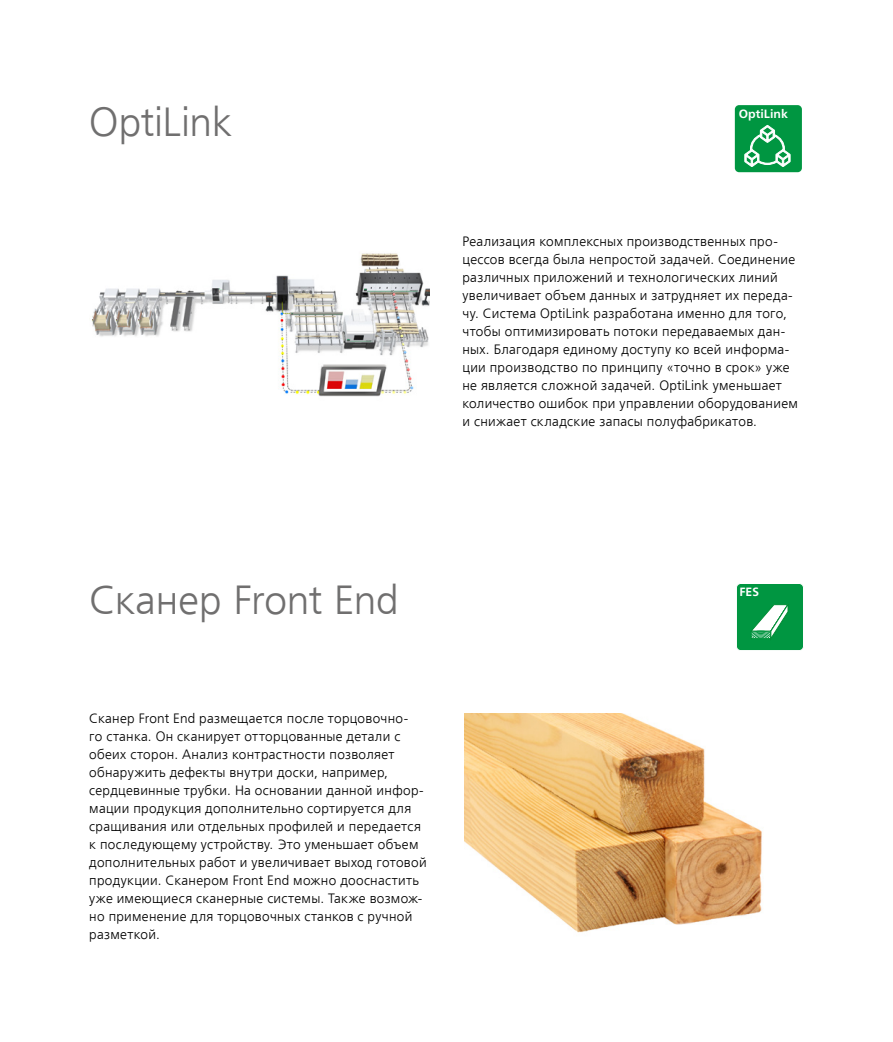
<style>
.page{position:relative;width:893px;height:1042px;background:#fff}
.page>*{position:absolute;margin:0;border:0;box-sizing:border-box;transform-origin:0 0}
.t1{font:300 40.5px "Frutiger LTCYR";letter-spacing:-.005em;color:#706f6f}
.t2{font:300 13.5px/18px "Frutiger LTCYR";letter-spacing:.025em;color:#000}
.t3{font:700 12px "Frutiger Neue LT Pro";color:#fff}
</style>
<div class="page">
<img style="left:464px;top:713px;width:298px;height:220px">
<img style="left:92px;top:253px;width:337px;height:144px">
<div style="left:736px;top:583px;width:67px;height:67px;background:#009641;border-radius:4px"></div>
<div style="left:736px;top:583px;width:68px;height:68px;border:1px solid #fff;border-radius:4px"></div>
<div style="left:746px;top:631px;width:30px;height:17px;border:1px solid #009641;border-radius:50%"></div>
<div style="left:748px;top:632px;width:26px;height:15px;border:1px solid #009641;border-radius:50%"></div>
<div style="left:750px;top:633px;width:22px;height:13px;border:1px solid #009641;border-radius:50%"></div>
<div style="left:752px;top:634px;width:17px;height:10px;border:1px solid #009641;border-radius:50%"></div>
<div style="left:754px;top:636px;width:13px;height:7px;border:1px solid #009641;border-radius:50%"></div>
<div style="left:756px;top:637px;width:9px;height:5px;border:1px solid #009641;border-radius:50%"></div>
<svg style="left:749px;top:604px;width:39px;height:37px"></svg>
<div style="left:735px;top:105px;width:67px;height:67px;background:#009641;border-radius:4px"></div>
<svg style="left:745px;top:125px;width:45px;height:42px"></svg>
<h1 class="t1" style="left:89px;top:101px;width:144px">OptiLink</h1>
<p class="t3" style="left:739px;top:106px;width:51px">OptiLink</p>
<p class="t2" style="left:462px;top:233px;width:337px">Реализация комплексных производственных про&shy;цессов всегда была непростой задачей. Соединение различных приложений и технологических линий увеличивает объем данных и затрудняет их переда&shy;чу. Система OptiLink разработана именно для того, чтобы оптимизировать потоки передаваемых дан&shy;ных. Благодаря единому доступу ко всей информа&shy;ции производство по принципу «точно в срок» уже не является сложной задачей. OptiLink уменьшает количество ошибок при управлении оборудованием и снижает складские запасы полуфабрикатов.</p>
<h1 class="t1" style="left:89px;top:579px;width:311px">Сканер Front End</h1>
<p class="t2" style="left:89px;top:710px;width:339px">Сканер Front End размещается после торцовочно-<br>го станка. Он сканирует отторцованные детали с обеих сторон. Анализ контрастности позволяет обнаружить дефекты внутри доски, например, сердцевинные трубки. На основании данной инфор&shy;мации продукция дополнительно сортируется для сращивания или отдельных профилей и передается к последующему устройству. Это уменьшает объем дополнительных работ и увеличивает выход готовой продукции. Сканером Front End можно дооснастить уже имеющиеся сканерные системы. Также возмож&shy;но применение для торцовочных станков с ручной разметкой.</p>
<p class="t3" style="left:739px;top:585px;width:21px">FES</p>
</div>
